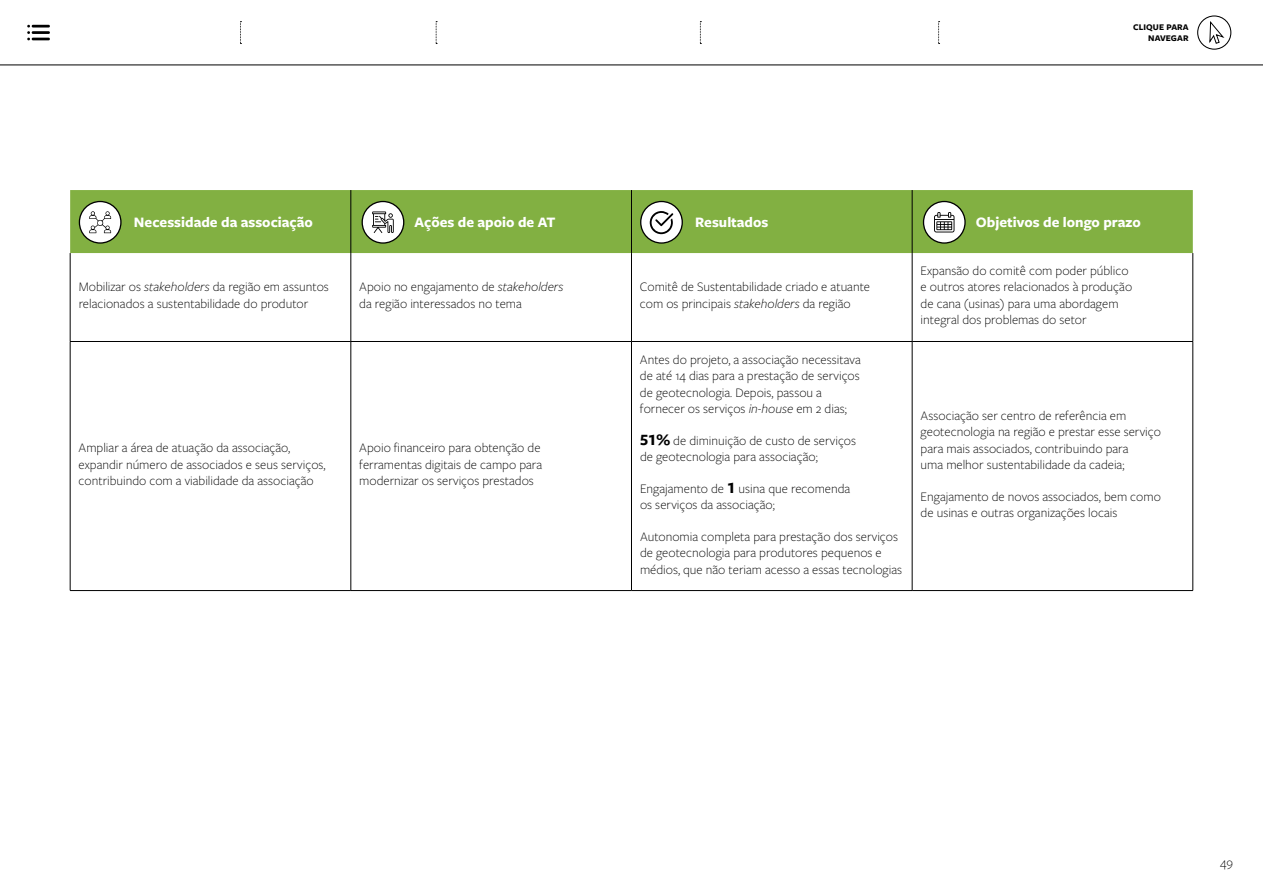
<style>
.page{position:relative;width:1263px;height:893px;background:#fff}
.page>*{position:absolute;margin:0;border:0;box-sizing:border-box;transform-origin:0 0}
.t1{font:700 15px "Freight Sans Pro";color:#fff}
.t2{font:300 13.5px/16.5px "Freight Sans Pro";color:#000}
.t3{font:700 9px/10.5px "Freight Sans Pro";letter-spacing:.01em;color:#000;text-align:right}
.s1{font-style:italic}
.s2{font-weight:700;font-size:16.5px}
</style>
<div class="page">
<div style="left:70px;top:190px;width:1123px;height:63px;background:#82b042"></div>
<hr style="left:351px;top:190px;width:1px;height:63px;background:#000">
<hr style="left:631px;top:190px;width:1px;height:63px;background:#000">
<hr style="left:912px;top:190px;width:1px;height:63px;background:#000">
<hr style="left:351px;top:253px;width:1px;height:88px;background:#000">
<hr style="left:631px;top:253px;width:1px;height:88px;background:#000">
<hr style="left:912px;top:253px;width:1px;height:88px;background:#000">
<hr style="left:351px;top:342px;width:1px;height:248px;background:#000">
<hr style="left:631px;top:342px;width:1px;height:248px;background:#000">
<hr style="left:912px;top:342px;width:1px;height:248px;background:#000">
<hr style="left:70px;top:341px;width:281px;height:1px;background:#000">
<hr style="left:351px;top:341px;width:280px;height:1px;background:#000">
<hr style="left:631px;top:341px;width:281px;height:1px;background:#000">
<hr style="left:912px;top:341px;width:281px;height:1px;background:#000">
<hr style="left:70px;top:590px;width:281px;height:1px;background:#000">
<hr style="left:351px;top:590px;width:280px;height:1px;background:#000">
<hr style="left:631px;top:590px;width:281px;height:1px;background:#000">
<hr style="left:912px;top:590px;width:281px;height:1px;background:#000">
<hr style="left:70px;top:253px;width:1px;height:88px;background:#000">
<hr style="left:1192px;top:253px;width:1px;height:88px;background:#000">
<hr style="left:70px;top:342px;width:1px;height:248px;background:#000">
<hr style="left:1192px;top:342px;width:1px;height:248px;background:#000">
<svg style="left:79px;top:201px;width:42px;height:42px"></svg>
<div style="left:79px;top:201px;width:43px;height:43px;border:1px solid #000;border-radius:50%"></div>
<svg style="left:89px;top:211px;width:22px;height:22px"></svg>
<svg style="left:923px;top:201px;width:42px;height:42px"></svg>
<div style="left:923px;top:201px;width:43px;height:43px;border:1px solid #000;border-radius:50%"></div>
<svg style="left:934px;top:212px;width:20px;height:20px"></svg>
<div style="left:641px;top:201px;width:41px;height:42px;background:#fff;border-radius:50%"></div>
<div style="left:640px;top:201px;width:43px;height:43px;border:1px solid #000;border-radius:50%"></div>
<svg style="left:650px;top:211px;width:23px;height:23px"></svg>
<div style="left:362px;top:201px;width:42px;height:42px;background:#fff;border-radius:50%"></div>
<div style="left:362px;top:201px;width:42px;height:43px;border:1px solid #000;border-radius:50%"></div>
<svg style="left:372px;top:211px;width:22px;height:22px"></svg>
<hr style="left:0;top:65px;width:1263px;height:1px;background:#000">
<div style="left:1197px;top:15px;width:34px;height:35px;border:1px solid #000;border-radius:50%"></div>
<svg style="left:1209px;top:21px;width:15px;height:23px"></svg>
<svg style="left:436px;top:21px;width:1px;height:23px"></svg>
<svg style="left:240px;top:21px;width:1px;height:23px"></svg>
<svg style="left:700px;top:21px;width:1px;height:23px"></svg>
<svg style="left:938px;top:21px;width:2px;height:23px"></svg>
<svg style="left:27px;top:25px;width:23px;height:15px"></svg>
<p class="t3" style="left:1133px;top:22px;width:57px">CLIQUE PARA<br>NAVEGAR</p>
<p class="t1" style="left:134px;top:211px;width:180px">Necessidade da associação</p>
<p class="t1" style="left:415px;top:211px;width:142px">Ações de apoio de AT</p>
<p class="t1" style="left:695px;top:211px;width:75px">Resultados</p>
<p class="t1" style="left:976px;top:211px;width:166px">Objetivos de longo prazo</p>
<p class="t2" style="left:79px;top:278px;width:252px">Mobilizar os <span class="s1">stakeholders</span> da região em assuntos relacionados a sustentabilidade do produtor</p>
<p class="t2" style="left:359px;top:278px;width:205px">Apoio no engajamento de <span class="s1">stakeholders </span>da região interessados no tema</p>
<p class="t2" style="left:640px;top:278px;width:232px">Comitê de Sustentabilidade criado e atuante com os principais <span class="s1">stakeholders</span> da região</p>
<p class="t2" style="left:79px;top:439px;width:248px">Ampliar a área de atuação da associação, expandir número de associados e seus serviços, contribuindo com a viabilidade da associação</p>
<p class="t2" style="left:359px;top:439px;width:184px;text-align:justify">Apoio financeiro para obtenção de ferramentas digitais de campo para modernizar os serviços prestados</p>
<p class="t2" style="left:640px;top:350px;width:222px">Antes do projeto, a associação necessitava de até 14 dias para a prestação de serviços de geotecnologia. Depois, passou a fornecer os serviços <span class="s1">in-house</span> em 2 dias;</p>
<p class="t2" style="left:640px;top:431px;width:218px"><span class="s2">51%</span> de diminuição de custo de serviços de geotecnologia para associação;</p>
<p class="t2" style="left:640px;top:479px;width:212px">Engajamento de <span class="s2">1</span> usina que recomenda os serviços da associação;</p>
<p class="t2" style="left:640px;top:527px;width:264px">Autonomia completa para prestação dos serviços de geotecnologia para produtores pequenos e médios, que não teriam acesso a essas tecnologias</p>
<p class="t2" style="left:921px;top:262px;width:213px">Expansão do comitê com poder público e outros atores relacionados à produção de cana (usinas) para uma abordagem integral dos problemas do setor</p>
<p class="t2" style="left:921px;top:407px;width:242px">Associação ser centro de referência em geotecnologia na região e prestar esse serviço para mais associados, contribuindo para<br>uma melhor sustentabilidade da cadeia;</p>
<p class="t2" style="left:921px;top:488px;width:242px">Engajamento de novos associados, bem como de usinas e outras organizações locais</p>
<p class="t2" style="left:1220px;top:854px;width:15px">49</p>
</div>
